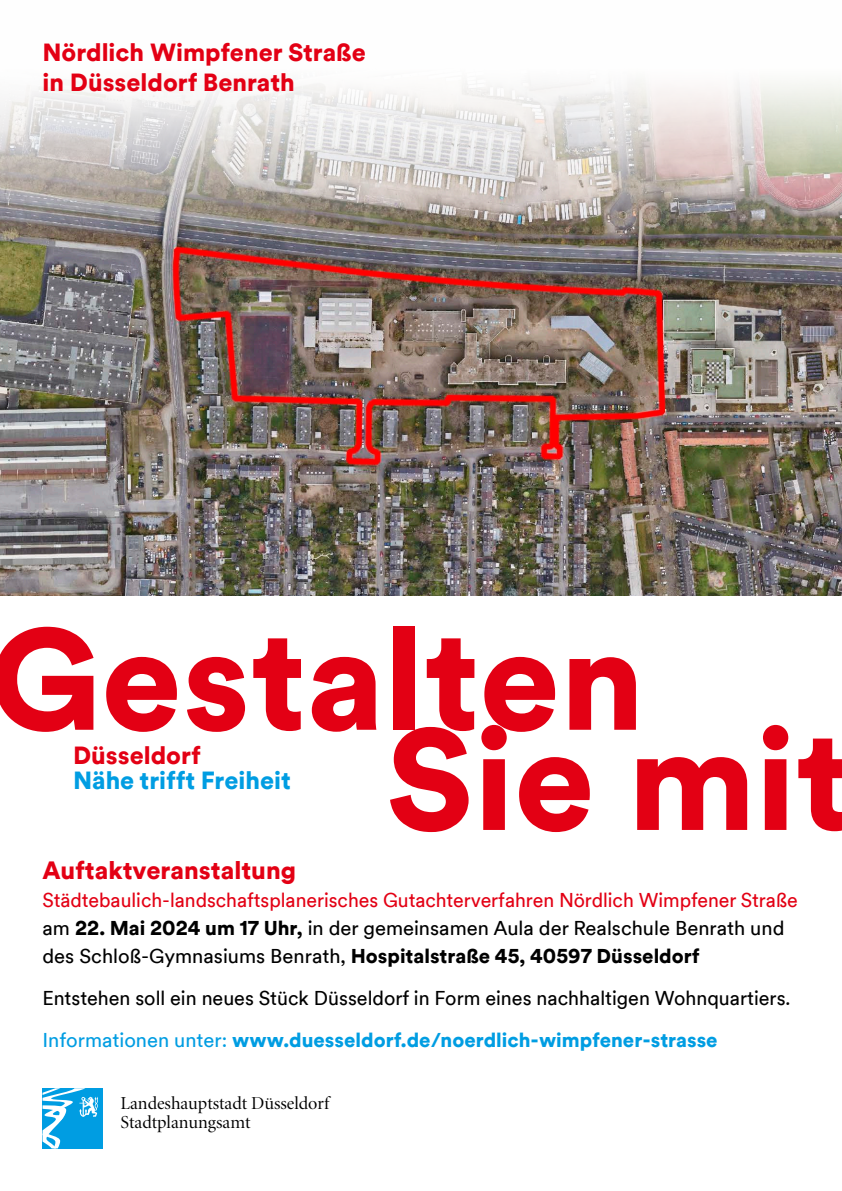
<style>
.page{position:relative;width:842px;height:1191px;background:#fff}
.page>*{position:absolute;margin:0;border:0;box-sizing:border-box;transform-origin:0 0}
.t1{font:900 142.3px/100.1px "Duesseldorf Circular TT";color:#e30014}
.t2{font:900 25px "Duesseldorf Circular TT";color:#e30014}
.t3{font:900 24.8px/29.7px "Duesseldorf Circular TT";color:#e30014}
.t4{font:900 24.8px "Duesseldorf Circular TT";color:#009de2}
.t5{font:20px/28px "Duesseldorf Circular TT";color:#e30014}
.t6{font:20px/42px "Duesseldorf Circular TT";color:#000}
.t7{font:18.2px/19.8px "Minion Display";color:#000}
.s1{color:#000}
.s2{font-weight:900;color:#000}
.s3{color:#009de2}
.s4{font-weight:900;color:#009de2}
</style>
<div class="page">
<img style="left:0;top:80px;width:842px;height:515px">
<div style="left:43px;top:1088px;width:60px;height:60px;background:#009de2"></div>
<svg style="left:43px;top:1088px;width:55px;height:60px"></svg>
<p class="t3" style="left:43px;top:37px;width:325px">Nördlich Wimpfener Straße in Düsseldorf Benrath</p>
<h1 class="t1" style="left:385px;top:624px;width:468px;text-indent:-397px">Gestalten<br>Sie mit</h1>
<p class="t3" style="left:73px;top:739px;width:129px">Düsseldorf</p>
<p class="t4" style="left:73px;top:763px;width:219px">Nähe trifft Freiheit</p>
<p class="t2" style="left:43px;top:852px;width:255px">Auftaktveranstaltung</p>
<p class="t5" style="left:43px;top:885px;width:757px">Städtebaulich-landschaftsplanerisches Gutachterverfahren Nördlich Wimpfener Straße <span class="s1">am</span> <span class="s2">22. Mai 2024 um 17 Uhr,</span> <span class="s1">in der gemeinsamen Aula der Realschule Benrath und des Schloß-Gymnasiums Benrath,</span> <span class="s2">Hospitalstraße 45, 40597 Düsseldorf</span></p>
<p class="t6" style="left:43px;top:976px;width:749px">Entstehen soll ein neues Stück Düsseldorf in Form eines nachhaltigen Wohnquartiers.<br><span class="s3">Informationen unter:</span> <span class="s4">www.duesseldorf.de/noerdlich-wimpfener-strasse</span></p>
<p class="t7" style="left:121px;top:1093px;width:210px">Landeshauptstadt Düsseldorf<br>Stadtplanungsamt</p>
</div>
